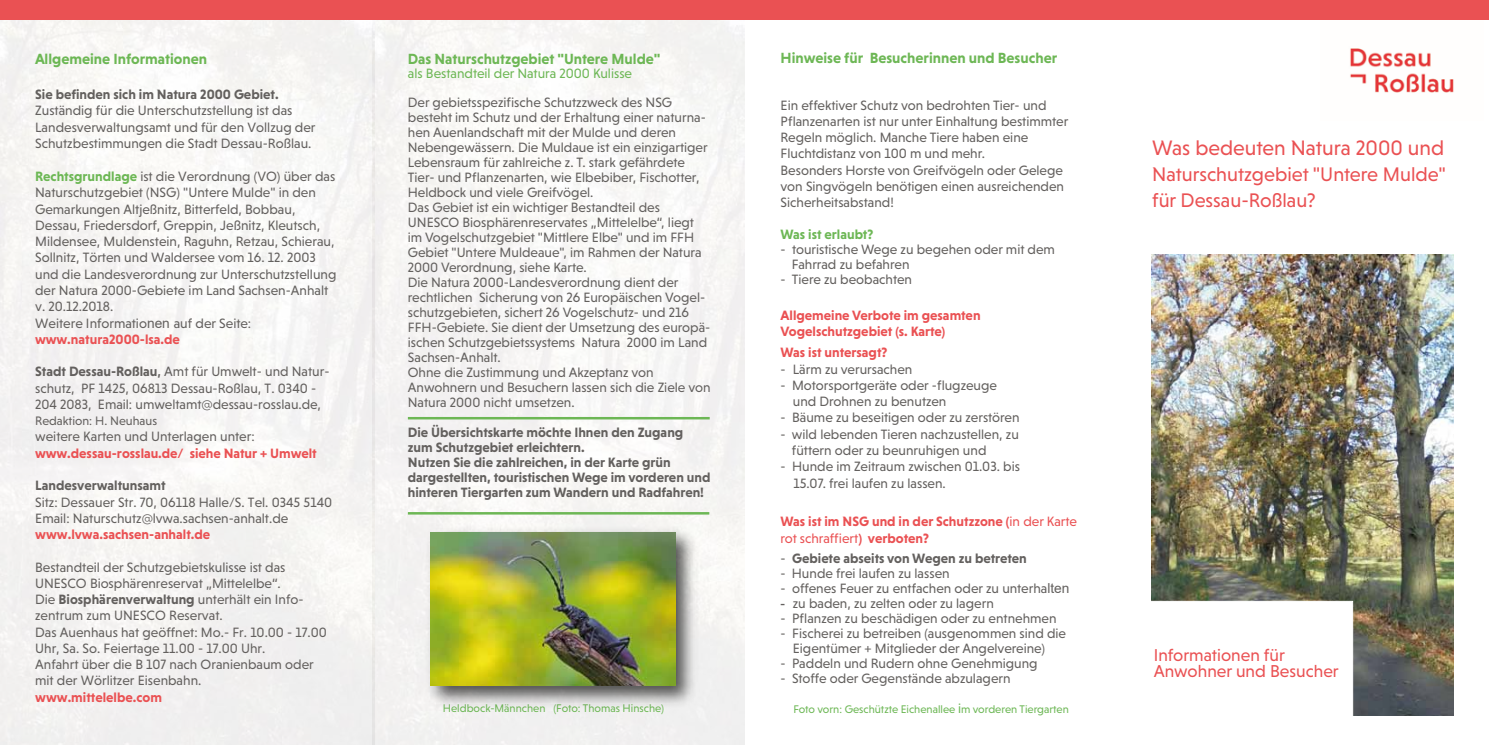
<style>
.page{position:relative;width:1489px;height:745px;background:#fff}
.page>*{position:absolute;margin:0;border:0;box-sizing:border-box;transform-origin:0 0}
.t1{font:21.25px "Niveau Grotesk";color:#ea5153}
.t2{font:20px/26.2px "Niveau Grotesk";color:#ea5153}
.t3{font:17.5px/16.2px "Niveau Grotesk";color:#ea5153}
.t4{font:700 15px "Niveau Grotesk";color:#6db755}
.t5{font:700 15px "Niveau Grotesk";color:#6cb754}
.t6{font:13.75px/16.2px "Niveau Grotesk";color:#63605e}
.t7{font:700 13.75px/15px "Niveau Grotesk";color:#63605e}
.t8{font:700 13.75px/16.2px "Niveau Grotesk";color:#ea5153}
.t9{font:13.75px "Niveau Grotesk";color:#6db755}
.t10{font:700 13.75px "Niveau Grotesk";color:#6db755}
.t11{font:12.5px "Niveau Grotesk";color:#63605e}
.t12{font:11.25px "Niveau Grotesk";color:#6db755}
.s1{font-weight:700;color:#6cb754}
.s2{font-family:"Arial"}
.s3{font-weight:700;color:#ea5153}
.s4{font-weight:700}
.s5{font-weight:500}
.s6{font-weight:400}
.s7{font-size:13.75px}
</style>
<div class="page">
<img style="left:1151px;top:254px;width:301px;height:461px">
<div style="left:375px;top:19px;width:369px;height:725px;background:#f6f5f4"></div>
<div style="left:1116px;top:600px;width:236px;height:117px;background:#fff;border:1px solid #fff"></div>
<img style="left:1350px;top:48px;width:104px;height:45px">
<div style="left:0;top:19px;width:375px;height:725px;background:#f5f4f3"></div>
<div style="left:0;top:0;width:1488px;height:19px;background:#ea5153"></div>
<img style="left:420px;top:521px;width:282px;height:191px">
<img style="left:431px;top:532px;width:244px;height:152px">
<hr style="left:408px;top:416px;width:301px;height:3px;background:#6db755">
<hr style="left:408px;top:511px;width:301px;height:3px;background:#6db755">
<p class="t5" style="left:35px;top:50px;width:173px">Allgemeine Informationen</p>
<p class="t7" style="left:35px;top:86px;width:245px">Sie befinden sich im Natura 2000 Gebiet.</p>
<p class="t6" style="left:35px;top:102px;width:282px">Zuständig für die Unterschutzstellung ist das<br>Landesverwaltungsamt und für den Vollzug der<br>Schutzbestimmungen die Stadt Dessau-Roßlau.</p>
<p class="t6" style="left:35px;top:168px;width:303px"><span class="s1">Rechtsgrundlage</span> ist die Verordnung (VO) über das Naturschutzgebiet (NSG) "Untere Mulde" in den Gemarkungen Altjeßnitz, Bitterfeld, Bobbau, Dessau, Friedersdorf, Greppin, Jeßnitz, Kleutsch, Mildensee, Muldenstein, Raguhn, Retzau, Schierau, Sollnitz, Törten und Waldersee vom 16. 12. 2003 und die Landesverordnung zur Unterschutzstellung der Natura 2000-Gebiete im Land Sachsen-Anhalt v. 20.12.2018.<br>Weitere Informatio<span class="s2">nen</span> auf der Seite: <span class="s3">www.natura2000-lsa.de</span></p>
<p class="t6" style="left:35px;top:363px;width:296px"><span class="s4">Stadt Dessau-Roßlau</span><span class="s5">,</span> Amt für Umwelt- und Natur&shy;schutz, PF 1425, 06813 Dessau-Roßlau, T. 0340 -<br>204 2083, Email: umweltamt@dessau-rosslau.de,</p>
<p class="t11" style="left:35px;top:413px;width:123px">Redaktion: H. Neuhaus</p>
<p class="t6" style="left:35px;top:428px;width:221px">weitere Karten und Unterlagen unter:</p>
<p class="t8" style="left:35px;top:444px;width:283px">www.dessau-rosslau.de/ siehe Natur + Umwelt</p>
<p class="t7" style="left:35px;top:477px;width:132px">Landesverwaltunsamt</p>
<p class="t6" style="left:35px;top:493px;width:298px">Sitz: Dessauer Str. 70, 06118 Halle/S. Tel. 0345 5140<br>Email: Naturschutz@lvwa.sachsen-anhalt.de</p>
<p class="t8" style="left:35px;top:525px;width:176px">www.lvwa.sachsen-anhalt.de</p>
<p class="t6" style="left:35px;top:558px;width:293px">Bestandteil der Schutzgebietskulisse ist das UNESCO Biosphärenreservat „Mittelelbe“.<br>Die <span class="s4">Biosphärenverwaltung</span> unterhält ein Info&shy;zentrum zum UNESCO Reservat.<br>Das Auenhaus hat geöffnet: Mo.- Fr. 10.00 - 17.00<br>Uhr, Sa. So. Feiertage 11.00 - 17.00 Uhr.<br>Anfahrt über die B 107 nach Oranienbaum oder mit der Wörlitzer Eisenbahn.</p>
<p class="t8" style="left:35px;top:688px;width:128px">www.mittelelbe.com</p>
<p class="t4" style="left:408px;top:50px;width:254px">Das Naturschutzgebiet "Untere Mulde"</p>
<p class="t9" style="left:408px;top:65px;width:226px">als Bestandteil der Natura 2000 Kulisse</p>
<p class="t6" style="left:408px;top:94px;width:304px;line-height:15px">Der gebietsspezifische Schutzzweck des NSG besteht im Schutz und der Erhaltung einer naturna&shy;hen Auenlandschaft mit der Mulde und deren Nebengewässern. Die Muldaue ist ein einzigartiger Lebensraum für zahlreiche z. T. stark gefährdete Tier- und Pflanzenarten, wie Elbebiber, Fischotter, Heldbock und viele Greifvögel.<br>Das Gebiet ist ein wichtiger Bestandteil des UNESCO Biosphärenreservates „Mittelelbe“, liegt im Vogelschutzgebiet "Mittlere Elbe" und im FFH Gebiet "Untere Muldeaue", im Rahmen der Natura 2000 Verordnung, siehe Karte.<br>Die Natura 2000-Landesverordnung dient der rechtlichen Sicherung von 26 Europäischen Vogel&shy;schutzgebieten, sichert 26 Vogelschutz- und 216<br>FFH-Gebiete. Sie dient der Umsetzung des europä&shy;ischen Schutzgebietssystems Natura 2000 im Land Sachsen-Anhalt.<br>Ohne die Zustimmung und Akzeptanz von Anwohnern und Besuchern lassen sich die Ziele von Natura 2000 nicht umsetzen.</p>
<p class="t7" style="left:408px;top:424px;width:304px">Die Übersichtskarte möchte Ihnen den Zugang zum Schutzgebiet erleichtern.<br>Nutzen Sie die zahlreichen, in der Karte grün dargestellten, touristischen Wege im vorderen und hinteren Tiergarten zum Wandern und Radfahren!</p>
<p class="t12" style="left:443px;top:701px;width:222px">Heldbock-Männchen (Foto: Thomas Hinsche)</p>
<p class="t4" style="left:780px;top:50px;width:278px">Hinweise für Besucherinnen und Besucher</p>
<p class="t6" style="left:780px;top:97px;width:289px">Ein effektiver Schutz von bedrohten Tier- und Pflanzenarten ist nur unter Einhaltung bestimmter Regeln möglich. Manche Tiere haben eine Fluchtdistanz von 100 m und mehr.<br>Besonders Horste von Greifvögeln oder Gelege von Singvögeln benötigen einen ausreichenden Sicherheitsabstand!</p>
<p class="t10" style="left:780px;top:226px;width:94px">Was ist erlaubt?</p>
<p class="t6" style="left:792px;top:241px;width:264px;line-height:15px;text-indent:-11px">- touristische Wege zu begehen oder mit dem<br>Fahrrad zu befahren</p>
<p class="t6" style="left:780px;top:270px;width:133px">- Tiere zu beobachten</p>
<p class="t8" style="left:780px;top:307px;width:201px">Allgemeine Verbote im gesamten<br>Vogelschutzgebiet (s. Karte)</p>
<p class="t8" style="left:780px;top:344px;width:108px">Was ist untersagt?</p>
<p class="t6" style="left:780px;top:360px;width:133px">- Lärm zu verursachen</p>
<p class="t6" style="left:792px;top:377px;width:206px;text-indent:-12px">- Motorsportgeräte oder -flugzeuge und Drohnen zu benutzen</p>
<p class="t6" style="left:780px;top:409px;width:240px">- Bäume zu beseitigen oder zu zerstören</p>
<p class="t6" style="left:792px;top:425px;width:228px;text-indent:-11px">- wild lebenden Tieren nachzustellen, zu füttern oder zu beunruhigen und</p>
<p class="t6" style="left:793px;top:458px;width:228px;text-indent:-13px">- Hunde im Zeitraum zwischen 01.03. bis<br>15.07. frei laufen zu lassen.</p>
<p class="t8" style="left:780px;top:513px;width:298px">Was ist im NSG und in der Schutzzone (<span class="s6">in der Karte rot schraffiert</span>) verboten?</p>
<p class="t7" style="left:780px;top:550px;width:248px"><span class="s6">-</span> Gebiete abseits von Wegen zu betreten</p>
<p class="t6" style="left:780px;top:564px;width:171px">- Hunde frei laufen zu lassen</p>
<p class="t6" style="left:780px;top:579px;width:290px">- offenes Feuer zu entfachen oder zu unterha<span class="s2">lten</span></p>
<p class="t6" style="left:780px;top:594px;width:215px"><span class="s2">-</span> zu baden, zu zelten oder zu lagern</p>
<p class="t6" style="left:780px;top:609px;width:277px">- Pflanzen zu beschädigen oder zu entnehmen</p>
<p class="t6" style="left:792px;top:625px;width:275px;line-height:15px;text-indent:-12px">- Fischerei zu betreiben (ausgenommen sind die<br>Eigentümer + Mitglieder der Angelvereine)</p>
<p class="t6" style="left:780px;top:654px;width:258px">- Paddeln und Rudern ohne Genehmigung</p>
<p class="t6" style="left:780px;top:669px;width:231px">- Stoffe oder Gegenstände abzulagern</p>
<p class="t12" style="left:793px;top:702px;width:277px">Foto vorn: Geschützte Eichenallee <span class="s7">i</span>m vorderen Tiergarten</p>
<h1 class="t1" style="left:1152px;top:135px;width:293px">Was bedeuten Natura 2000 und</h1>
<h2 class="t2" style="left:1152px;top:161px;width:295px">Naturschutzgebiet "Untere Mulde" für Dessau-Roßlau?</h2>
<p class="t3" style="left:1153px;top:646px;width:186px">Informationen für<br>Anwohner und Besucher</p>
</div>
